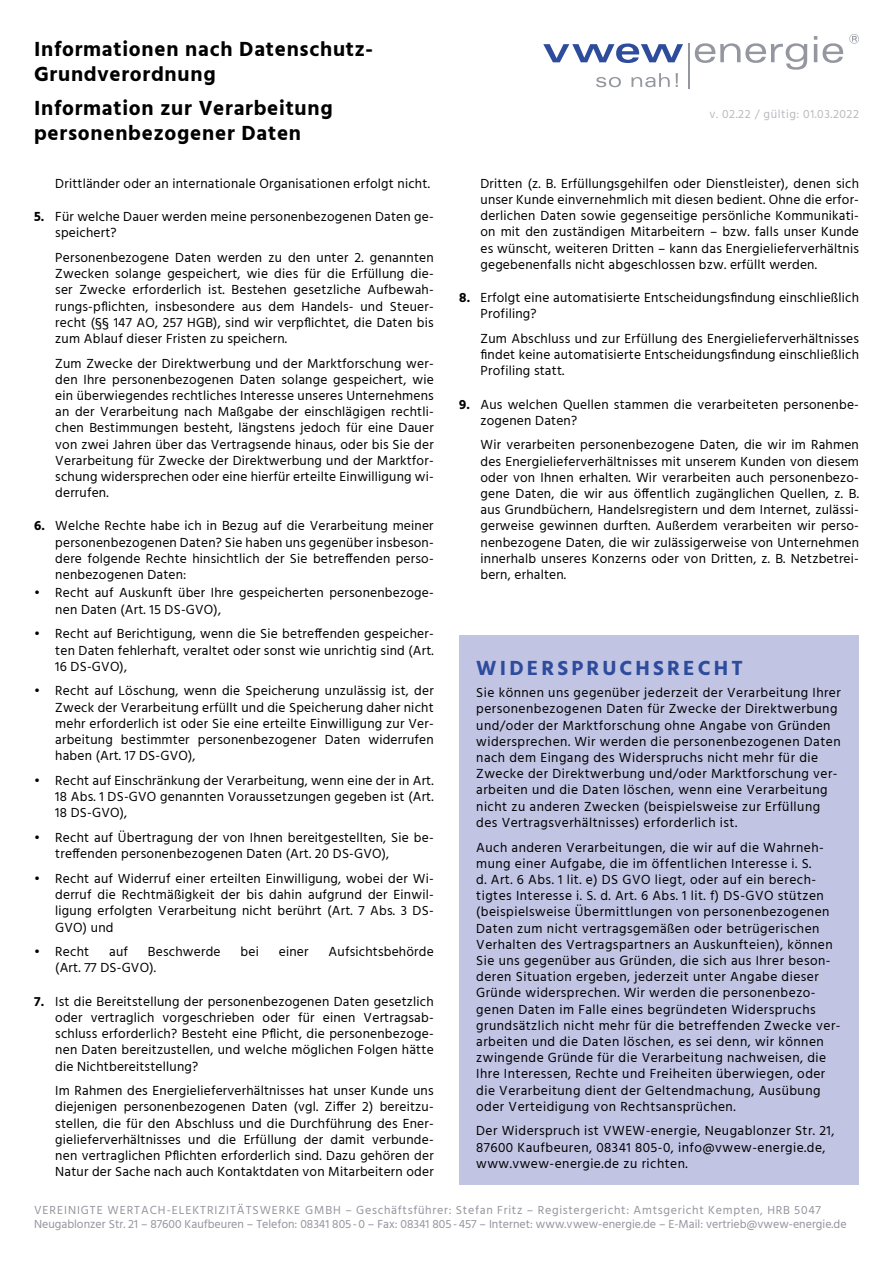
<style>
.page{position:relative;width:893px;height:1263px;background:#fff}
.page>*{position:absolute;margin:0;border:0;box-sizing:border-box;transform-origin:0 0}
.t1{font:700 21px/25.2px "Hind";letter-spacing:.035em;color:#000}
.t2{font:700 21px "Hind";letter-spacing:.15em;color:#2e4c9c}
.t3{font:13.5px/16.2px "Hind";letter-spacing:.035em;color:#000;text-align:justify}
.t4{font:13.5px/16.2px "Hind";letter-spacing:.015em;color:#000}
.t5{font:12px/14.4px "Hind";letter-spacing:.06em;color:#94949d}
.t6{font:12px "Hind";letter-spacing:.045em;color:#bababf}
.s1{font-weight:700}
</style>
<div class="page">
<svg style="left:543px;top:43px;width:140px;height:20px"></svg>
<svg style="left:695px;top:36px;width:148px;height:34px"></svg>
<svg style="left:596px;top:73px;width:82px;height:14px"></svg>
<svg style="left:849px;top:34px;width:10px;height:10px"></svg>
<hr style="left:688px;top:43px;width:1px;height:46px;background:#94979f">
<div style="left:459px;top:635px;width:400px;height:550px;background:#c2c4e4"></div>
<h1 class="t1" style="left:34px;top:36px;width:341px">Informationen nach Datenschutz-<br>Grundverordnung</h1>
<h1 class="t1" style="left:34px;top:95px;width:300px">Information zur Verarbeitung personenbezogener Daten</h1>
<p class="t4" style="left:55px;top:176px;width:376px">Drittländer oder an internationale Organisationen erfolgt nicht.</p>
<p class="t4" style="left:55px;top:209px;width:380px;text-indent:-21px"><span class="s1">5.</span> Für welche Dauer werden meine personenbezogenen Daten ge&shy;speichert?</p>
<p class="t3" style="left:55px;top:250px;width:380px">Personenbezogene Daten werden zu den unter 2. genannten Zwecken solange gespeichert, wie dies für die Erfüllung die&shy;ser Zwecke erforderlich ist. Bestehen gesetzliche Aufbewah&shy;rungs-pflichten, insbesondere aus dem Handels- und Steuer&shy;recht (§§ 147 AO, 257 HGB), sind wir verpflichtet, die Daten bis zum Ablauf dieser Fristen zu speichern.</p>
<p class="t3" style="left:55px;top:356px;width:380px">Zum Zwecke der Direktwerbung und der Marktforschung wer&shy;den Ihre personenbezogenen Daten solange gespeichert, wie ein überwiegendes rechtliches Interesse unseres Unternehmens an der Verarbeitung nach Maßgabe der einschlägigen rechtli&shy;chen Bestimmungen besteht, längstens jedoch für eine Dauer von zwei Jahren über das Vertragsende hinaus, oder bis Sie der Verarbeitung für Zwecke der Direktwerbung und der Marktfor&shy;schung widersprechen oder eine hierfür erteilte Einwilligung wi&shy;derrufen.</p>
<p class="t3" style="left:55px;top:519px;width:380px;text-indent:-21px"><span class="s1">6.</span> Welche Rechte habe ich in Bezug auf die Verarbeitung meiner personenbezogenen Daten? Sie haben uns gegenüber insbeson&shy;dere folgende Rechte hinsichtlich der Sie betreffenden perso&shy;nenbezogenen Daten:</p>
<p class="t4" style="left:55px;top:586px;width:380px;text-indent:-21px">• Recht auf Auskunft über Ihre gespeicherten personenbezoge&shy;nen Daten (Art. 15 DS-GVO),</p>
<p class="t3" style="left:55px;top:627px;width:380px;text-indent:-21px">• Recht auf Berichtigung, wenn die Sie betreffenden gespeicher&shy;ten Daten fehlerhaft, veraltet oder sonst wie unrichtig sind (Art.<br>16 DS-GVO),</p>
<p class="t3" style="left:55px;top:684px;width:380px;text-indent:-21px">• Recht auf Löschung, wenn die Speicherung unzulässig ist, der Zweck der Verarbeitung erfüllt und die Speicherung daher nicht mehr erforderlich ist oder Sie eine erteilte Einwilligung zur Ver&shy;arbeitung bestimmter personenbezogener Daten widerrufen haben (Art. 17 DS-GVO),</p>
<p class="t3" style="left:55px;top:773px;width:380px;text-indent:-21px">• Recht auf Einschränkung der Verarbeitung, wenn eine der in Art.<br>18 Abs. 1 DS-GVO genannten Voraussetzungen gegeben ist (Art.<br>18 DS-GVO),</p>
<p class="t4" style="left:55px;top:830px;width:380px;text-indent:-21px">• Recht auf Übertragung der von Ihnen bereitgestellten, Sie be&shy;treffenden personenbezogenen Daten (Art. 20 DS-GVO),</p>
<p class="t3" style="left:55px;top:871px;width:380px;text-indent:-21px">• Recht auf Widerruf einer erteilten Einwilligung, wobei der Wi&shy;derruf die Rechtmäßigkeit der bis dahin aufgrund der Einwil&shy;ligung erfolgten Verarbeitung nicht berührt (Art. 7 Abs. 3 DS-GVO) und</p>
<p class="t3" style="left:34px;top:944px;width:57px">• Recht</p>
<p class="t3" style="left:109px;top:944px;width:20px">auf</p>
<p class="t4" style="left:148px;top:944px;width:74px">Beschwerde</p>
<p class="t3" style="left:241px;top:944px;width:20px">bei</p>
<p class="t3" style="left:279px;top:944px;width:31px">einer</p>
<p class="t4" style="left:329px;top:944px;width:107px">Aufsichtsbehörde</p>
<p class="t4" style="left:55px;top:961px;width:102px">(Art. 77 DS-GVO).</p>
<p class="t3" style="left:55px;top:994px;width:380px;text-indent:-21px"><span class="s1">7.</span> Ist die Bereitstellung der personenbezogenen Daten gesetzlich oder vertraglich vorgeschrieben oder für einen Vertragsab&shy;schluss erforderlich? Besteht eine Pflicht, die personenbezoge&shy;nen Daten bereitzustellen, und welche möglichen Folgen hätte die Nichtbereitstellung?</p>
<p class="t3" style="left:55px;top:1083px;width:380px">Im Rahmen des Energielieferverhältnisses hat unser Kunde uns diejenigen personenbezogenen Daten (vgl. Ziffer 2) bereitzu&shy;stellen, die für den Abschluss und die Durchführung des Ener&shy;gielieferverhältnisses und die Erfüllung der damit verbunde&shy;nen vertraglichen Pflichten erforderlich sind. Dazu gehören der Natur der Sache nach auch Kontaktdaten von Mitarbeitern oder</p>
<p class="t6" style="left:710px;top:106px;width:151px">v. 02.22 / gültig: 01.03.2022</p>
<p class="t3" style="left:480px;top:176px;width:380px">Dritten (z. B. Erfüllungsgehilfen oder Dienstleister), denen sich unser Kunde einvernehmlich mit diesen bedient. Ohne die erfor&shy;derlichen Daten sowie gegenseitige persönliche Kommunikati&shy;on mit den zuständigen Mitarbeitern – bzw. falls unser Kunde es wünscht, weiteren Dritten – kann das Energielieferverhältnis gegebenenfalls nicht abgeschlossen bzw. erfüllt werden.</p>
<p class="t4" style="left:480px;top:290px;width:380px;text-indent:-21px"><span class="s1">8.</span> Erfolgt eine automatisierte Entscheidungsfindung einschließlich<br>Profiling?</p>
<p class="t3" style="left:480px;top:331px;width:380px">Zum Abschluss und zur Erfüllung des Energielieferverhältnisses findet keine automatisierte Entscheidungsfindung einschließlich Profiling statt.</p>
<p class="t4" style="left:480px;top:397px;width:380px;text-indent:-21px"><span class="s1">9.</span> Aus welchen Quellen stammen die verarbeiteten personenbe&shy;zogenen Daten?</p>
<p class="t3" style="left:480px;top:438px;width:380px">Wir verarbeiten personenbezogene Daten, die wir im Rahmen des Energielieferverhältnisses mit unserem Kunden von diesem oder von Ihnen erhalten. Wir verarbeiten auch personenbezo&shy;gene Daten, die wir aus öffentlich zugänglichen Quellen, z. B. aus Grundbüchern, Handelsregistern und dem Internet, zulässi&shy;gerweise gewinnen durften. Außerdem verarbeiten wir perso&shy;nenbezogene Daten, die wir zulässigerweise von Unternehmen innerhalb unseres Konzerns oder von Dritten, z. B. Netzbetrei&shy;bern, erhalten.</p>
<h1 class="t2" style="left:476px;top:655px;width:268px">WIDERSPRUCHSRECHT</h1>
<p class="t3" style="left:476px;top:685px;width:366px;text-align:left">Sie können uns gegenüber jederzeit der Verarbeitung Ihrer personenbezogenen Daten für Zwecke der Direktwerbung und/oder der Marktforschung ohne Angabe von Gründen widersprechen. Wir werden die personenbezogenen Daten nach dem Eingang des Widerspruchs nicht mehr für die Zwecke der Direktwerbung und/oder Marktforschung ver&shy;arbeiten und die Daten löschen, wenn eine Verarbeitung nicht zu anderen Zwecken (beispielsweise zur Erfüllung des Vertragsverhältnisses) erforderlich ist.</p>
<p class="t3" style="left:476px;top:840px;width:366px;text-align:left">Auch anderen Verarbeitungen, die wir auf die Wahrneh&shy;mung einer Aufgabe, die im öffentlichen Interesse i. S.<br>d. Art. 6 Abs. 1 lit. e) DS GVO liegt, oder auf ein berech&shy;tigtes Interesse i. S. d. Art. 6 Abs. 1 lit. f) DS-GVO stützen (beispielsweise Übermittlungen von personenbezogenen Daten zum nicht vertragsgemäßen oder betrügerischen Verhalten des Vertragspartners an Auskunfteien), können Sie uns gegenüber aus Gründen, die sich aus Ihrer beson&shy;deren Situation ergeben, jederzeit unter Angabe dieser Gründe widersprechen. Wir werden die personenbezo&shy;genen Daten im Falle eines begründeten Widerspruchs grundsätzlich nicht mehr für die betreffenden Zwecke ver&shy;arbeiten und die Daten löschen, es sei denn, wir können zwingende Gründe für die Verarbeitung nachweisen, die Ihre Interessen, Rechte und Freiheiten überwiegen, oder die Verarbeitung dient der Geltendmachung, Ausübung oder Verteidigung von Rechtsansprüchen.</p>
<p class="t3" style="left:476px;top:1124px;width:360px;text-align:left">Der Widerspruch ist VWEW-energie, Neugablonzer Str. 21,<br>87600 Kaufbeuren, 08341 805-0, info@vwew-energie.de, www.vwew-energie.de zu richten.</p>
<p class="t5" style="left:34px;top:1203px;width:814px">VEREINIGTE WERTACH-ELEKTRIZITÄTSWERKE GMBH – Geschäftsführer: Stefan Fritz – Registergericht: Amtsgericht Kempten, HRB 5047<br>Neugablonzer Str. 21 – 87600 Kaufbeuren – Telefon: 08341 805-0 – Fax: 08341 805-457 – Internet: www.vwew-energie.de – E-Mail: vertrieb@vwew-energie.de</p>
</div>
